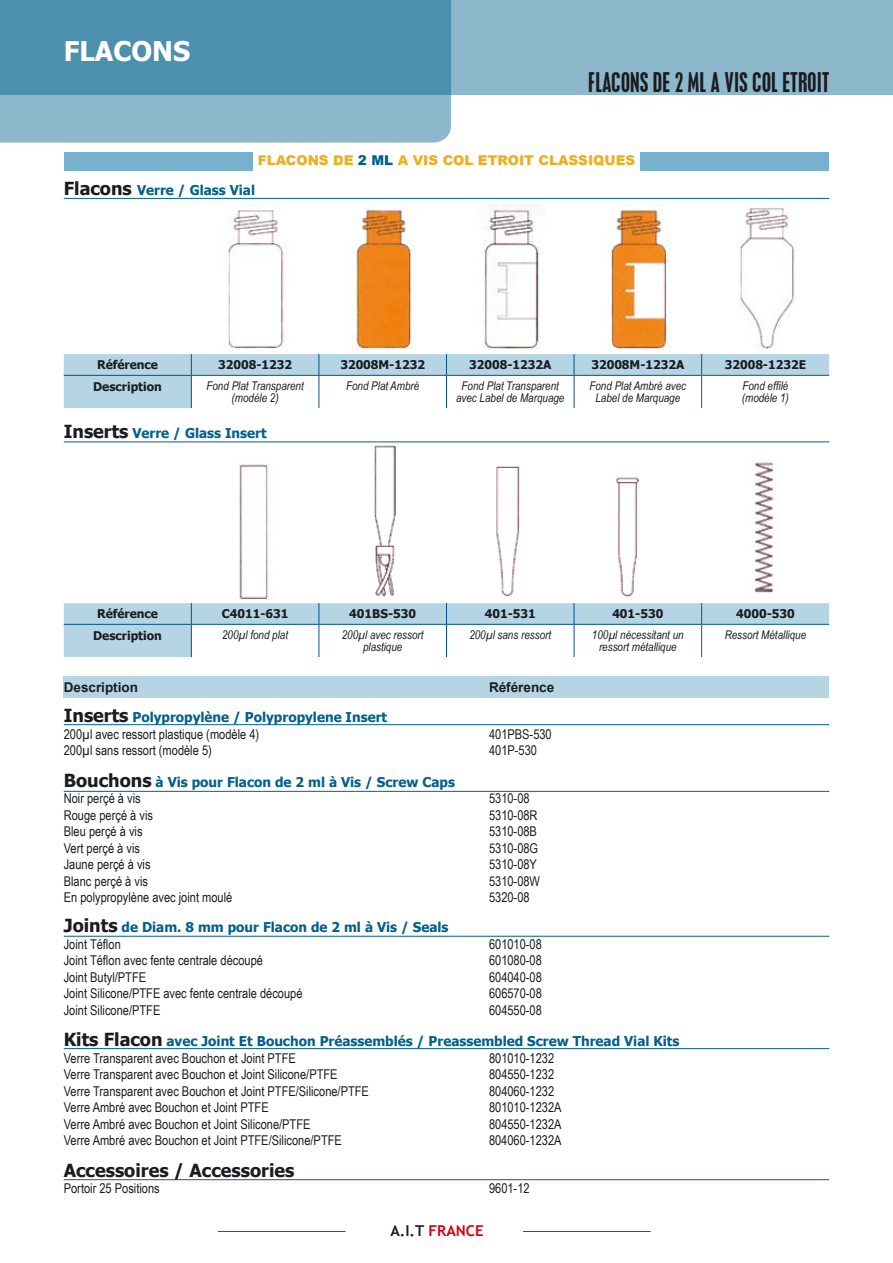
<style>
.page{position:relative;width:893px;height:1263px;background:#fff}
.page>*{position:absolute;margin:0;border:0;box-sizing:border-box;transform-origin:0 0}
.t1{font:700 27px "Tahoma";color:#fff}
.t2{font:condensed 24px "Placard";letter-spacing:.01em;color:#1b1c20}
.t3{font:700 18px "Tahoma";color:#1b1c20}
.t4{font:700 15px "Trebuchet MS";color:#d1010e}
.t5{font:13.5px "Arial Narrow";color:#1b1c20}
.t6{font:700 13.5px "Tahoma";color:#00608c}
.t7{font:900 13.5px "Arial";color:#edaf1f}
.t8{font:700 13.5px "Arial";color:#1b1c20}
.t9{font:italic 12px/12px "Arial Narrow";color:#1b1c20;text-align:center}
.t10{font:700 12px "Tahoma";color:#1b1c20}
.s1{color:#00608c}
.s2{font-size:18px;color:#1b1c20}
.s3{color:#1b1c20}
</style>
<div class="page">
<div style="left:0;top:0;width:893px;height:95px;background:#8db7cb"></div>
<svg style="left:0;top:0;width:451px;height:143px;background:#629db7"></svg>
<hr style="left:218px;top:1231px;width:127px;height:1px;background:#00608c">
<hr style="left:523px;top:1231px;width:128px;height:1px;background:#00608c">
<hr style="left:892px;top:0;width:1px;height:95px;background:#00608c">
<div style="left:64px;top:676px;width:765px;height:21px;background:#b5d5e5"></div>
<hr style="left:64px;top:936px;width:765px;height:1px;background:#00608c">
<hr style="left:64px;top:1048px;width:765px;height:1px;background:#00608c">
<hr style="left:64px;top:1179px;width:765px;height:1px;background:#00608c">
<hr style="left:64px;top:198px;width:765px;height:1px;background:#00608c">
<svg style="left:64px;top:354px;width:765px;height:54px"></svg>
<hr style="left:701px;top:375px;width:128px;height:1px;background:#00608c">
<hr style="left:701px;top:376px;width:1px;height:32px;background:#00608c">
<hr style="left:64px;top:441px;width:765px;height:1px;background:#00608c">
<img style="left:228px;top:210px;width:56px;height:139px">
<img style="left:355px;top:205px;width:61px;height:144px">
<img style="left:484px;top:205px;width:57px;height:144px">
<img style="left:610px;top:205px;width:61px;height:144px">
<img style="left:740px;top:207px;width:55px;height:142px">
<svg style="left:64px;top:603px;width:765px;height:54px"></svg>
<hr style="left:701px;top:624px;width:128px;height:1px;background:#00608c">
<hr style="left:701px;top:625px;width:1px;height:32px;background:#00608c">
<img style="left:496px;top:466px;width:24px;height:131px">
<img style="left:374px;top:445px;width:22px;height:152px">
<img style="left:616px;top:477px;width:24px;height:120px">
<img style="left:754px;top:462px;width:21px;height:131px">
<img style="left:239px;top:464px;width:30px;height:136px">
<div style="left:641px;top:152px;width:188px;height:18px;background:#78b1ce"></div>
<div style="left:64px;top:152px;width:188px;height:18px;background:#78b1ce"></div>
<hr style="left:64px;top:791px;width:765px;height:1px;background:#00608c">
<hr style="left:64px;top:724px;width:765px;height:1px;background:#00608c">
<h1 class="t1" style="left:64px;top:33px;width:128px">FLACONS</h1>
<h2 class="t2" style="left:589px;top:68px;width:242px">FLACONS DE 2 ML A VIS COL ETROIT</h2>
<p class="t7" style="left:258px;top:151px;width:379px">FLACONS DE <span class="s1">2 ML</span> A VIS COL ETROIT CLASSIQUES</p>
<p class="t6" style="left:64px;top:181px;width:193px"><span class="s2">Flacons</span> Verre / Glass Vial</p>
<p class="t10" style="left:97px;top:357px;width:63px">Référence</p>
<p class="t10" style="left:218px;top:357px;width:75px">32008-1232</p>
<p class="t10" style="left:340px;top:357px;width:86px">32008M-1232</p>
<p class="t10" style="left:469px;top:357px;width:84px">32008-1232A</p>
<p class="t10" style="left:591px;top:357px;width:94px">32008M-1232A</p>
<p class="t10" style="left:725px;top:357px;width:83px">32008-1232E</p>
<p class="t10" style="left:93px;top:378px;width:70px">Description</p>
<p class="t9" style="left:206px;top:380px;width:99px">Fond Plat Transparent (modèle 2)</p>
<p class="t9" style="left:346px;top:380px;width:75px">Fond Plat Ambré</p>
<p class="t9" style="left:456px;top:380px;width:110px">Fond Plat Transparent avec Label de Marquage</p>
<p class="t9" style="left:589px;top:380px;width:98px">Fond Plat Ambré avec<br>Label de Marquage</p>
<p class="t9" style="left:742px;top:380px;width:49px;text-align:left">Fond effilé (modèle 1)</p>
<p class="t6" style="left:64px;top:424px;width:204px"><span class="s2">Inserts</span> Verre / Glass Insert</p>
<p class="t10" style="left:97px;top:605px;width:63px">Référence</p>
<p class="t10" style="left:222px;top:605px;width:68px">C4011-631</p>
<p class="t10" style="left:349px;top:605px;width:68px">401BS-530</p>
<p class="t10" style="left:485px;top:605px;width:53px">401-531</p>
<p class="t10" style="left:612px;top:605px;width:53px">401-530</p>
<p class="t10" style="left:736px;top:605px;width:60px">4000-530</p>
<p class="t10" style="left:93px;top:627px;width:70px">Description</p>
<p class="t9" style="left:222px;top:629px;width:67px">200µl fond plat</p>
<p class="t9" style="left:342px;top:629px;width:83px">200µl avec ressort plastique</p>
<p class="t9" style="left:469px;top:629px;width:83px">200µl sans ressort</p>
<p class="t9" style="left:592px;top:629px;width:93px">100µl nécessitant un ressort métallique</p>
<p class="t9" style="left:725px;top:629px;width:83px">Ressort Métallique</p>
<p class="t8" style="left:64px;top:679px;width:76px">Description</p>
<p class="t8" style="left:489px;top:679px;width:67px">Référence</p>
<p class="t6" style="left:64px;top:708px;width:325px"><span class="s2">Inserts</span> Polypropylène / Polypropylene Insert</p>
<p class="t5" style="left:64px;top:724px;width:197px">200µl avec ressort plastique (modèle 4)</p>
<p class="t5" style="left:489px;top:724px;width:64px">401PBS-530</p>
<p class="t5" style="left:64px;top:741px;width:150px">200µl sans ressort (modèle 5)</p>
<p class="t5" style="left:489px;top:741px;width:50px">401P-530</p>
<p class="t6" style="left:64px;top:772px;width:393px"><span class="s2">Bouchons</span> à Vis pour Flacon de 2 ml à Vis / Screw Caps</p>
<p class="t5" style="left:64px;top:789px;width:78px">Noir perçé à vis</p>
<p class="t5" style="left:489px;top:789px;width:42px">5310-08</p>
<p class="t5" style="left:64px;top:805px;width:91px">Rouge perçé à vis</p>
<p class="t5" style="left:489px;top:805px;width:50px">5310-08R</p>
<p class="t5" style="left:64px;top:822px;width:80px">Bleu perçé à vis</p>
<p class="t5" style="left:489px;top:822px;width:50px">5310-08B</p>
<p class="t5" style="left:64px;top:838px;width:78px">Vert perçé à vis</p>
<p class="t5" style="left:489px;top:838px;width:51px">5310-08G</p>
<p class="t5" style="left:64px;top:855px;width:88px">Jaune perçé à vis</p>
<p class="t5" style="left:489px;top:855px;width:50px">5310-08Y</p>
<p class="t5" style="left:64px;top:871px;width:86px">Blanc perçé à vis</p>
<p class="t5" style="left:489px;top:871px;width:53px">5310-08W</p>
<p class="t5" style="left:64px;top:888px;width:170px">En polypropylène avec joint moulé</p>
<p class="t5" style="left:489px;top:888px;width:42px">5320-08</p>
<p class="t6" style="left:64px;top:918px;width:386px"><span class="s2">Joints</span> de Diam. 8 mm pour Flacon de 2 ml à Vis / Seals</p>
<p class="t5" style="left:64px;top:934px;width:59px">Joint Téflon</p>
<p class="t5" style="left:489px;top:934px;width:54px">601010-08</p>
<p class="t5" style="left:64px;top:951px;width:201px">Joint Téflon avec fente centrale découpé</p>
<p class="t5" style="left:489px;top:951px;width:54px">601080-08</p>
<p class="t5" style="left:64px;top:967px;width:84px">Joint Butyl/PTFE</p>
<p class="t5" style="left:489px;top:967px;width:54px">604040-08</p>
<p class="t5" style="left:64px;top:984px;width:240px">Joint Silicone/PTFE avec fente centrale découpé</p>
<p class="t5" style="left:489px;top:984px;width:54px">606570-08</p>
<p class="t5" style="left:64px;top:1000px;width:98px">Joint Silicone/PTFE</p>
<p class="t5" style="left:489px;top:1000px;width:54px">604550-08</p>
<p class="t6" style="left:64px;top:1032px;width:617px"><span class="s2">Kits Flacon</span> avec Joint Et Bouchon Préassemblés / Preassembled Screw Thread Vial Kits</p>
<p class="t5" style="left:64px;top:1048px;width:234px">Verre Transparent avec Bouchon et Joint PTFE</p>
<p class="t5" style="left:489px;top:1048px;width:67px">801010-1232</p>
<p class="t5" style="left:64px;top:1065px;width:275px">Verre Transparent avec Bouchon et Joint Silicone/PTFE</p>
<p class="t5" style="left:489px;top:1065px;width:67px">804550-1232</p>
<p class="t5" style="left:64px;top:1081px;width:307px">Verre Transparent avec Bouchon et Joint PTFE/Silicone/PTFE</p>
<p class="t5" style="left:489px;top:1081px;width:67px">804060-1232</p>
<p class="t5" style="left:64px;top:1098px;width:206px">Verre Ambré avec Bouchon et Joint PTFE</p>
<p class="t5" style="left:489px;top:1098px;width:74px">801010-1232A</p>
<p class="t5" style="left:64px;top:1114px;width:248px">Verre Ambré avec Bouchon et Joint Silicone/PTFE</p>
<p class="t5" style="left:489px;top:1114px;width:74px">804550-1232A</p>
<p class="t5" style="left:64px;top:1131px;width:280px">Verre Ambré avec Bouchon et Joint PTFE/Silicone/PTFE</p>
<p class="t5" style="left:489px;top:1131px;width:74px">804060-1232A</p>
<h3 class="t3" style="left:64px;top:1158px;width:232px">Accessoires / Accessories</h3>
<p class="t5" style="left:64px;top:1179px;width:97px">Portoir 25 Positions</p>
<p class="t5" style="left:489px;top:1179px;width:42px">9601-12</p>
<p class="t4" style="left:390px;top:1221px;width:95px"><span class="s3">A.I.T</span> FRANCE</p>
</div>
